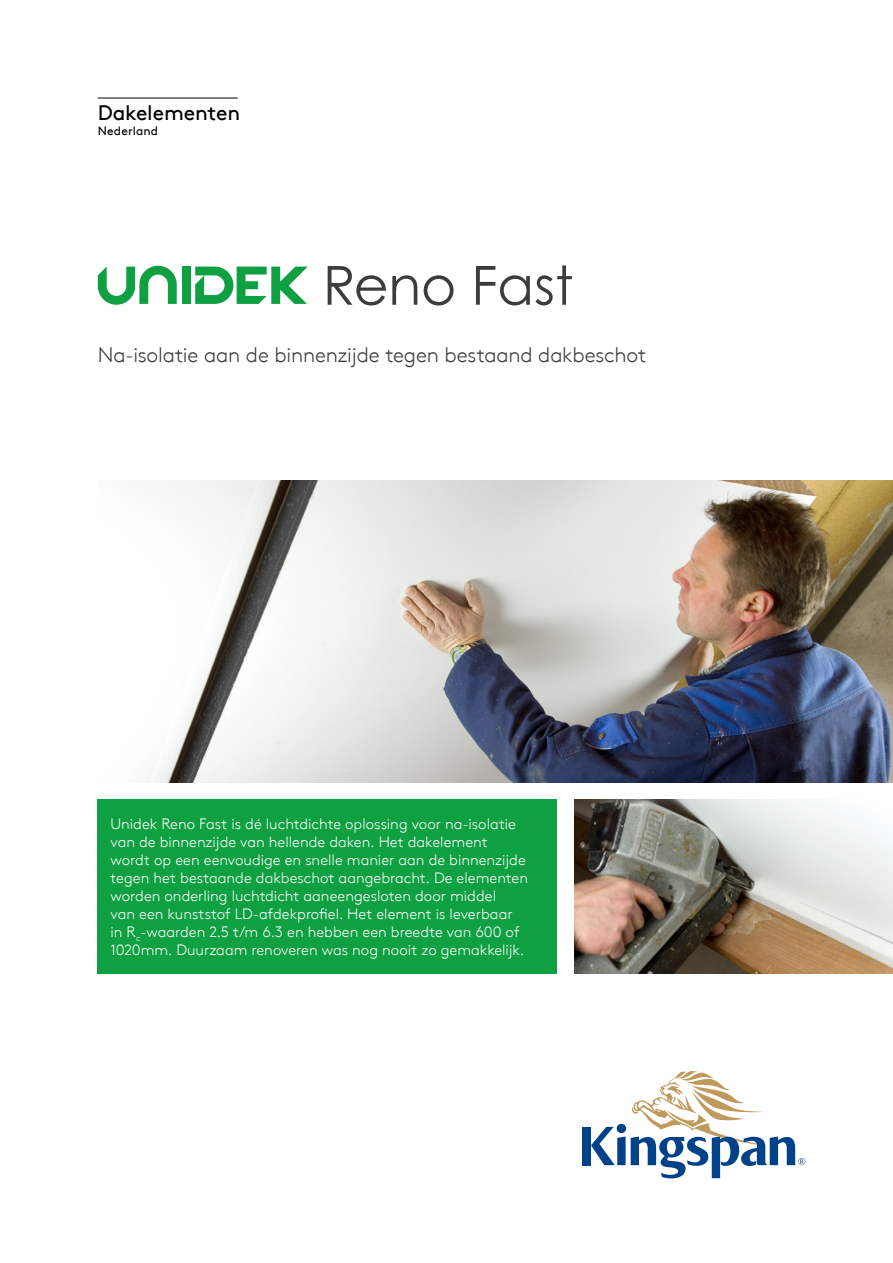
<style>
.page{position:relative;width:893px;height:1263px;background:#fff}
.page>*{position:absolute;margin:0;border:0;box-sizing:border-box;transform-origin:0 0}
.t1{font:54px "Century Gothic";letter-spacing:-.005em;color:#3c3c3b}
.t2{font:300 21px "Kingspan Brown TT";letter-spacing:-.01em;color:#3c3c3b}
.t3{font:21px "Kingspan Brown TT";letter-spacing:-.005em;color:#000}
.t4{font:300 15px/18px "Kingspan Brown TT";color:#fff}
.t5{font:12px "Kingspan Brown TT";letter-spacing:.01em;color:#000}
</style>
<div class="page">
<div style="left:583px;top:1127px;width:8px;height:38px;background:#004289"></div>
<svg style="left:591px;top:1071px;width:214px;height:107px"></svg>
<div style="left:98px;top:799px;width:459px;height:175px;background:#0fa042"></div>
<img style="left:574px;top:799px;width:319px;height:175px">
<img style="left:156px;top:480px;width:737px;height:302px">
<div style="left:182px;top:267px;width:8px;height:37px;background:#0fa042"></div>
<svg style="left:98px;top:266px;width:79px;height:39px"></svg>
<svg style="left:195px;top:267px;width:113px;height:37px"></svg>
<hr style="left:98px;top:98px;width:140px;height:1px;background:#000">
<h2 class="t3" style="left:98px;top:97px;width:144px">Dakelementen</h2>
<p class="t5" style="left:98px;top:122px;width:62px">Nederland</p>
<h1 class="t1" style="left:323px;top:255px;width:252px">Reno Fast</h1>
<h2 class="t2" style="left:98px;top:339px;width:550px">Na-isolatie aan de binnenzijde tegen bestaand dakbeschot</h2>
<p class="t4" style="left:111px;top:814px;width:419px">Unidek Reno Fast is dé luchtdichte oplossing voor na-isolatie van de binnenzijde van hellende daken. Het dakelement wordt op een eenvoudige en snelle manier aan de binnenzijde tegen het bestaande dakbeschot aangebracht. De elementen worden onderling luchtdicht aaneengesloten door middel<br>van een kunststof LD-afdekprofiel. Het element is leverbaar in R<sub>c</sub>-waarden 2.5 t/m 6.3 en hebben een breedte van 600 of 1020mm. Duurzaam renoveren was nog nooit zo gemakkelijk.</p>
</div>
